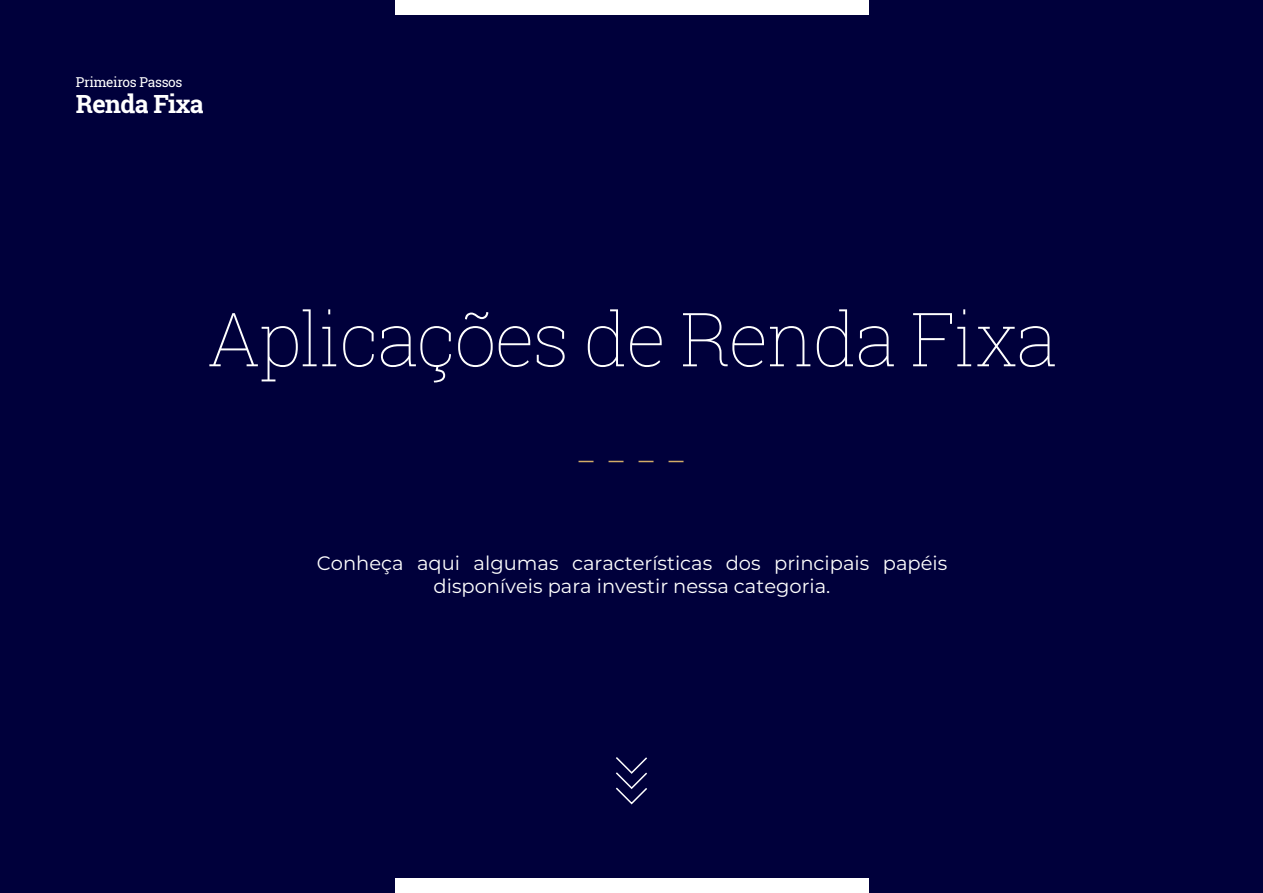
<style>
.page{position:relative;width:1263px;height:893px;background:#00003b}
.page>*{position:absolute;margin:0;border:0;box-sizing:border-box;transform-origin:0 0}
.t1{font:100 74.7px "Roboto Slab";letter-spacing:-.025em;color:#fff}
.t2{font:700 25.05px "Roboto Slab";letter-spacing:-.025em;color:#fff}
.t3{font:19.5px/23.4px "Montserrat";color:#fff;text-align:center}
.t4{font:13.65px "Roboto Slab";letter-spacing:-.025em;color:#fff}
</style>
<div class="page">
<div style="left:395px;top:878px;width:473px;height:15px;background:#fff"></div>
<div style="left:395px;top:0;width:473px;height:15px;background:#fff"></div>
<svg style="left:578px;top:461px;width:106px;height:1px"></svg>
<svg style="left:616px;top:757px;width:31px;height:48px"></svg>
<p class="t4" style="left:76px;top:72px;width:108px">Primeiros Passos</p>
<p class="t2" style="left:76px;top:86px;width:129px">Renda Fixa</p>
<h1 class="t1" style="left:207px;top:288px;width:851px">Aplicações de Renda Fixa</h1>
<p class="t3" style="left:317px;top:551px;width:632px">Conheça aqui algumas características dos principais papéis disponíveis para investir nessa categoria.</p>
</div>
